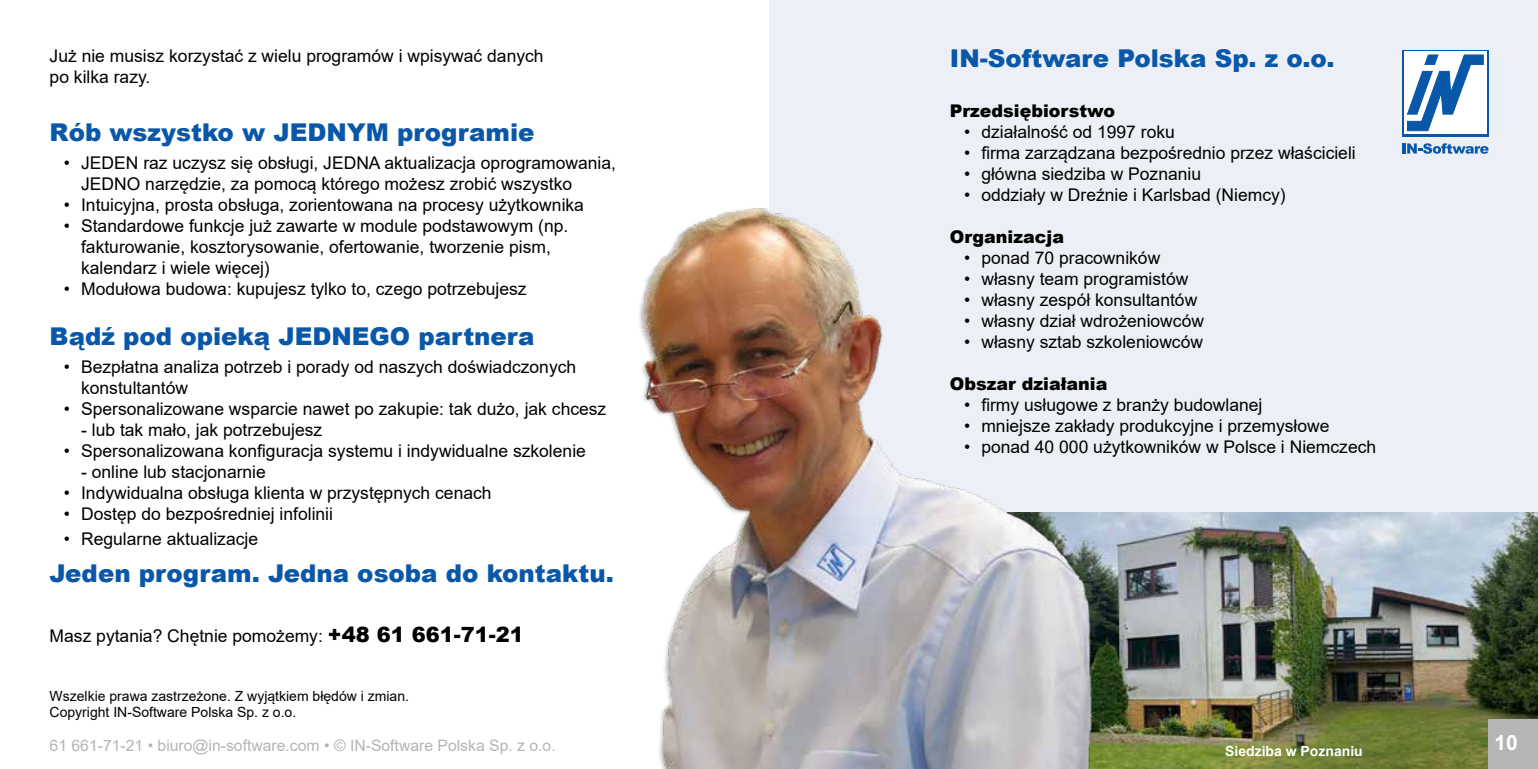
<style>
.page{position:relative;width:1538px;height:769px;background:#fff}
.page>*{position:absolute;margin:0;border:0;box-sizing:border-box;transform-origin:0 0}
.t1{font:900 24.5px "Arial";color:#0957a8}
.t2{font:700 21px "Arial";color:#fff}
.t3{font:17.5px/21px "Arial";color:#000}
.t4{font:900 17.5px "Arial";color:#000}
.t5{font:15.75px "Arial";color:#b5b5b5}
.t6{font:14px/15.8px "Arial";color:#000}
.t7{font:700 14px "Arial";color:#fff}
.s1{font-weight:900;font-size:21px}
</style>
<div class="page">
<div style="left:769px;top:0;width:769px;height:769px;background:#eceff5"></div>
<img style="left:1124px;top:512px;width:414px;height:257px">
<img style="left:639px;top:208px;width:485px;height:561px">
<svg style="left:1402px;top:50px;width:87px;height:87px"></svg>
<div style="left:1404px;top:52px;width:82px;height:82px;background:#fff"></div>
<svg style="left:1407px;top:55px;width:76px;height:76px"></svg>
<svg style="left:1402px;top:143px;width:86px;height:11px"></svg>
<div style="left:1489px;top:719px;width:49px;height:50px;background:#b5b5b5"></div>
<p class="t3" style="left:50px;top:46px;width:496px">Już nie musisz korzystać z wielu programów i wpisywać danych po kilka razy.</p>
<h1 class="t1" style="left:50px;top:114px;width:486px">Rób wszystko w JEDNYM programie</h1>
<p class="t3" style="left:81px;top:152px;width:536px;text-indent:-17px">• JEDEN raz uczysz się obsługi, JEDNA aktualizacja oprogramowania,<br>JEDNO narzędzie, za pomocą którego możesz zrobić wszystko</p>
<p class="t3" style="left:64px;top:194px;width:522px">• Intuicyjna, prosta obsługa, zorientowana na procesy użytkownika</p>
<p class="t3" style="left:81px;top:215px;width:489px;text-indent:-17px">• Standardowe funkcje już zawarte w module podstawowym (np. fakturowanie, kosztorysowanie, ofertowanie, tworzenie pism, kalendarz i wiele więcej)</p>
<p class="t3" style="left:64px;top:278px;width:464px">• Modułowa budowa: kupujesz tylko to, czego potrzebujesz</p>
<h1 class="t1" style="left:50px;top:319px;width:486px">Bądź pod opieką JEDNEGO partnera</h1>
<p class="t3" style="left:81px;top:356px;width:497px;text-indent:-17px">• Bezpłatna analiza potrzeb i porady od naszych doświadczonych konstultantów</p>
<p class="t3" style="left:64px;top:398px;width:544px">• Spersonalizowane wsparcie nawet po zakupie: tak dużo, jak chcesz</p>
<p class="t3" style="left:81px;top:419px;width:243px">- lub tak mało, jak potrzebujesz</p>
<p class="t3" style="left:64px;top:440px;width:524px">• Spersonalizowana konfiguracja systemu i indywidualne szkolenie</p>
<p class="t3" style="left:81px;top:461px;width:186px">- online lub stacjonarnie</p>
<p class="t3" style="left:64px;top:482px;width:429px">• Indywidualna obsługa klienta w przystępnych cenach</p>
<p class="t3" style="left:64px;top:503px;width:271px">• Dostęp do bezpośredniej infolinii</p>
<p class="t3" style="left:64px;top:529px;width:196px">• Regularne aktualizacje</p>
<h1 class="t1" style="left:50px;top:555px;width:566px">Jeden program. Jedna osoba do kontaktu.</h1>
<p class="t3" style="left:50px;top:625px;width:476px">Masz pytania? Chętnie pomożemy: <span class="s1">+48 61 661-71-21</span></p>
<p class="t6" style="left:50px;top:688px;width:361px">Wszelkie prawa zastrzeżone. Z wyjątkiem błędów i zmian.<br>Copyright IN-Software Polska Sp. z o.o.</p>
<p class="t5" style="left:50px;top:734px;width:508px">61 661-71-21 • biuro@in-software.com • © IN-Software Polska Sp. z o.o.</p>
<h1 class="t1" style="left:950px;top:41px;width:386px">IN-Software Polska Sp. z o.o.</h1>
<p class="t4" style="left:950px;top:98px;width:167px">Przedsiębiorstwo</p>
<p class="t3" style="left:964px;top:122px;width:212px">• działalność od 1997 roku</p>
<p class="t3" style="left:964px;top:143px;width:393px">• firma zarządzana bezpośrednio przez właścicieli</p>
<p class="t3" style="left:964px;top:164px;width:239px">• główna siedziba w Poznaniu</p>
<p class="t3" style="left:964px;top:185px;width:323px">• oddziały w Dreźnie i Karlsbad (Niemcy)</p>
<p class="t4" style="left:950px;top:224px;width:116px">Organizacja</p>
<p class="t3" style="left:964px;top:248px;width:198px">• ponad 70 pracowników</p>
<p class="t3" style="left:964px;top:269px;width:226px">• własny team programistów</p>
<p class="t3" style="left:964px;top:290px;width:235px">• własny zespół konsultantów</p>
<p class="t3" style="left:964px;top:311px;width:242px">• własny dział wdrożeniowców</p>
<p class="t3" style="left:964px;top:332px;width:241px">• własny sztab szkoleniowców</p>
<p class="t4" style="left:950px;top:371px;width:159px">Obszar działania</p>
<p class="t3" style="left:964px;top:395px;width:300px">• firmy usługowe z branży budowlanej</p>
<p class="t3" style="left:964px;top:416px;width:367px">• mniejsze zakłady produkcyjne i przemysłowe</p>
<p class="t3" style="left:964px;top:437px;width:414px">• ponad 40 000 użytkowników w Polsce i Niemczech</p>
<p class="t7" style="left:1225px;top:741px;width:139px">Siedziba w Poznaniu</p>
<p class="t2" style="left:1494px;top:727px;width:25px">10</p>
</div>
